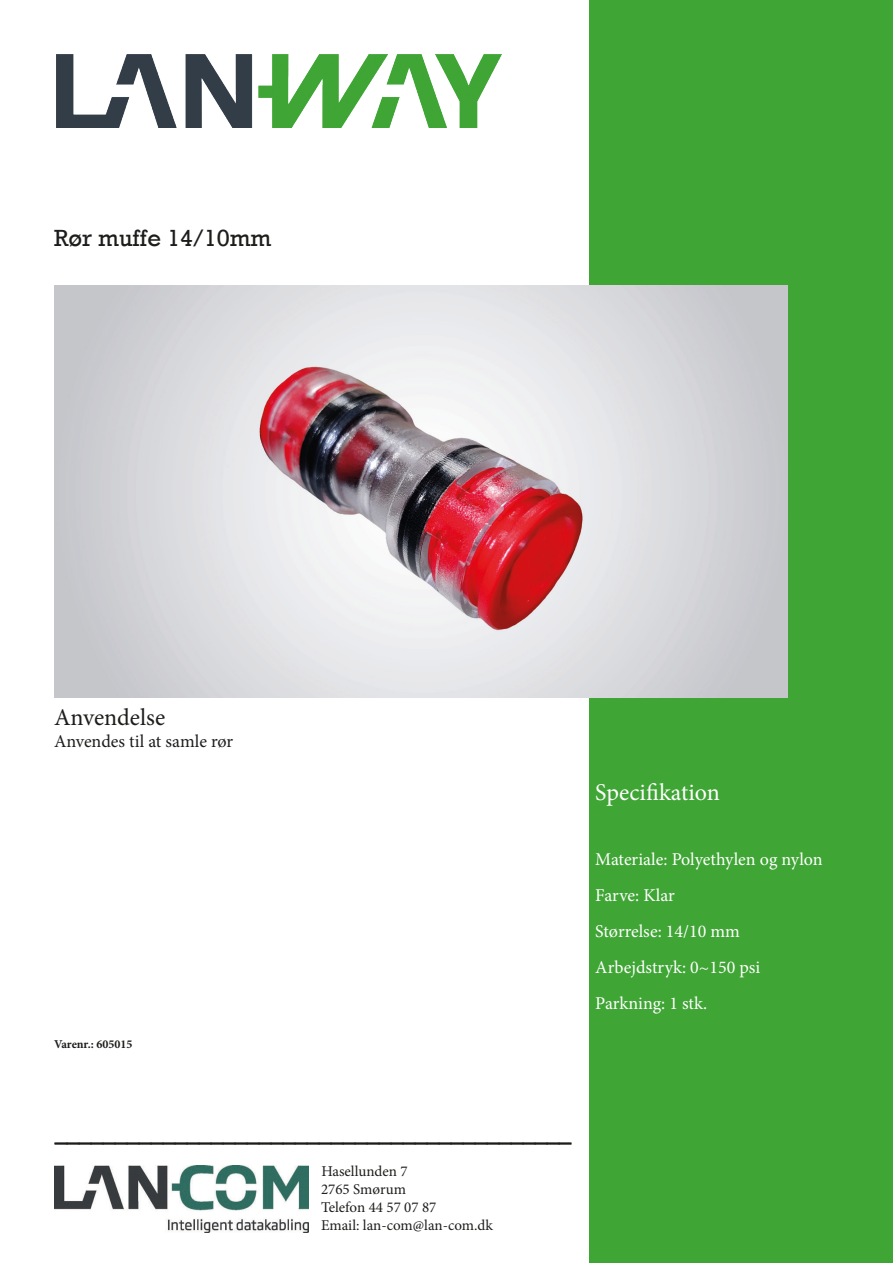
<style>
.page{position:relative;width:893px;height:1263px;background:#fff}
.page>*{position:absolute;margin:0;border:0;box-sizing:border-box;transform-origin:0 0}
.t1{font:24px "Minion Pro";letter-spacing:-.005em;color:#1d1d1b}
.t2{font:24px "Rockwell";color:#1d1d1b}
.t3{font:24px "Minion Pro";color:#fff}
.t4{font:18px "Minion Pro";color:#fff}
.t5{font:18px "Minion Pro";color:#1d1d1b}
.t6{font:15px "Minion Pro";color:#1d1d1b}
.t7{font:700 12px "Minion Pro";color:#1d1d1b}
</style>
<div class="page">
<img style="left:56px;top:54px;width:445px;height:74px">
<div style="left:589px;top:0;width:304px;height:1263px;background:#3fa535"></div>
<svg style="left:55px;top:1142px;width:516px;height:2px"></svg>
<img style="left:54px;top:286px;width:734px;height:411px">
<img style="left:54px;top:1165px;width:254px;height:67px">
<p class="t2" style="left:54px;top:224px;width:219px">Rør muffe 14/10mm</p>
<p class="t1" style="left:54px;top:702px;width:113px">Anvendelse</p>
<p class="t5" style="left:54px;top:729px;width:181px">Anvendes til at samle rør</p>
<p class="t7" style="left:54px;top:1036px;width:80px">Varenr.: 605015</p>
<p class="t3" style="left:595px;top:776px;width:126px">Specifikation</p>
<p class="t4" style="left:595px;top:847px;width:229px">Materiale: Polyethylen og nylon</p>
<p class="t4" style="left:595px;top:883px;width:81px">Farve: Klar</p>
<p class="t4" style="left:595px;top:919px;width:146px">Størrelse: 14/10 mm</p>
<p class="t4" style="left:595px;top:955px;width:166px">Arbejdstryk: 0~150 psi</p>
<p class="t4" style="left:595px;top:991px;width:113px">Parkning: 1 stk.</p>
<p class="t1" style="left:55px;top:1117px;width:518px">___________________________________________</p>
<p class="t6" style="left:321px;top:1161px;width:88px">Hasellunden 7</p>
<p class="t6" style="left:321px;top:1179px;width:86px">2765 Smørum</p>
<p class="t6" style="left:321px;top:1197px;width:117px">Telefon 44 57 07 87</p>
<p class="t6" style="left:321px;top:1215px;width:173px">Email: lan-com@lan-com.dk</p>
</div>
